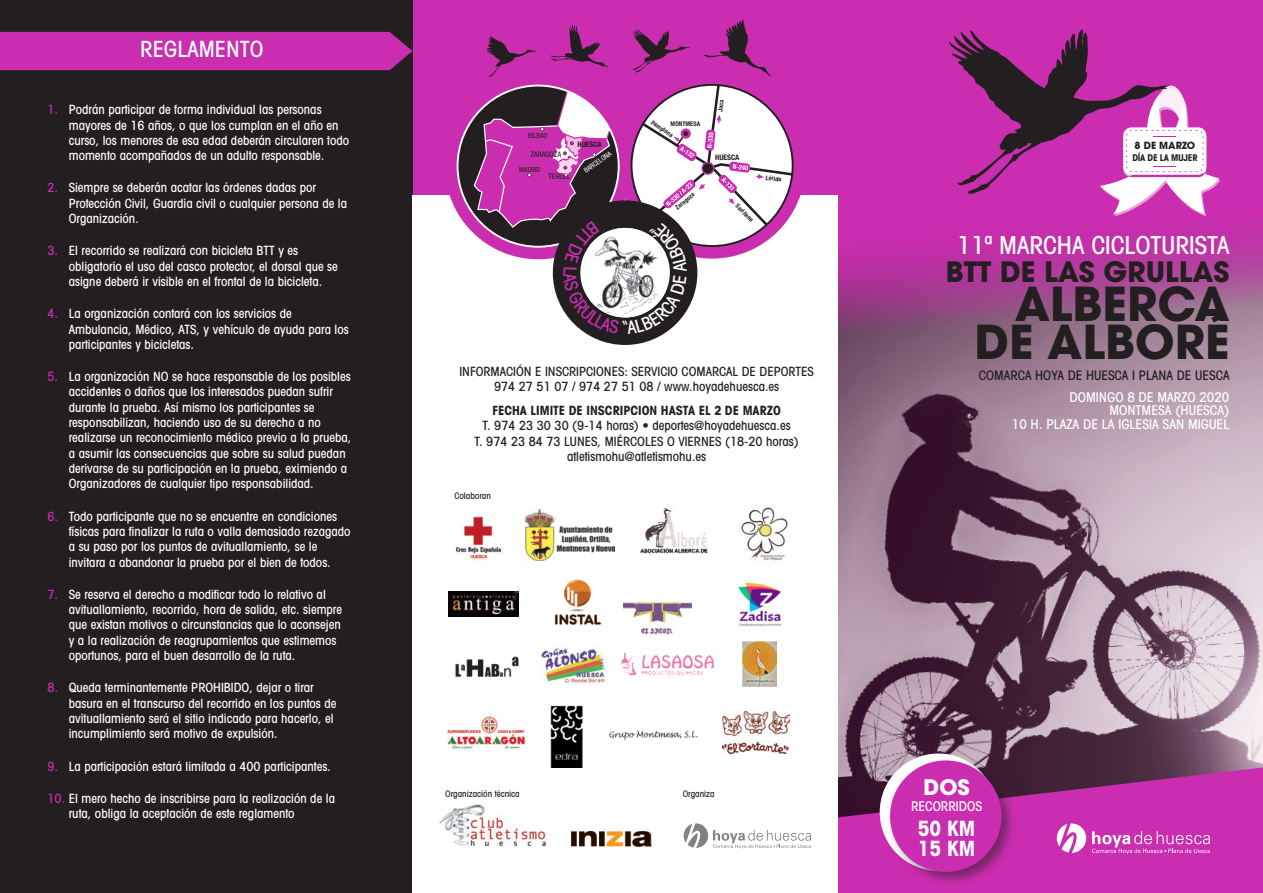
<style>
.page{position:relative;width:1263px;height:893px;background:#fff}
.page>*{position:absolute;margin:0;border:0;box-sizing:border-box;transform-origin:0 0}
.t1{font:700 46.5px/38.5px "Avant Garde";color:#231f20;text-align:right}
.t2{font:700 27.9px "Avant Garde";color:#231f20}
.t3{font:500 condensed 24.75px "Avant Garde";color:#fff}
.t4{font:500 condensed 22.35px "Avant Garde";color:#fff}
.t5{font:700 21.3px "Avant Garde";color:#fff}
.t6{font:700 condensed 21px "Avant Garde";color:#fff}
.t7{font:500 condensed 13.5px "Avant Garde";color:#fff}
.t8{font:500 condensed 13.2px "Avant Garde";color:#231f20}
.t9{font:500 condensed 12.75px/15.3px "Avant Garde";color:#fff}
.t10{font:500 condensed 12.75px/15.3px "Avant Garde";color:#231f20;text-align:center}
.t11{font:700 condensed 12.75px "Avant Garde";color:#231f20}
.t12{font:700 9.75px "Avant Garde";color:#231f20}
.t13{font:700 condensed 9.3px "Avant Garde";letter-spacing:-.025em;color:#231f20}
.t14{font:500 condensed 9px "Avant Garde";color:#231f20}
.t15{font:condensed 7.65px "Helvetica Neue";color:#231f20}
.t16{font:700 condensed 7.65px "Helvetica Neue";color:#231f20}
.t17{font:condensed 7.05px "Helvetica Neue";color:#231f20}
.t18{font:condensed 7.05px "Helvetica Neue";color:#fff}
.t19{font:700 condensed 6.3px "Helvetica Neue";color:#231f20}
.s1{color:#ca2daf}
</style>
<div class="page">
<div style="left:412px;top:0;width:851px;height:893px;background:#ca2daf"></div>
<img style="left:838px;top:216px;width:425px;height:551px">
<svg style="left:838px;top:767px;width:425px;height:74px"></svg>
<div style="left:0;top:0;width:412px;height:893px;background:#231f20"></div>
<div style="left:0;top:32px;width:412px;height:38px;background:#ca2daf"></div>
<div style="left:412px;top:196px;width:426px;height:697px;background:#fff"></div>
<svg style="left:1092px;top:831px;width:118px;height:23px"></svg>
<svg style="left:1057px;top:823px;width:29px;height:30px"></svg>
<div style="left:445px;top:73px;width:186px;height:186px;background:#ca2daf;border-radius:50%"></div>
<div style="left:619px;top:72px;width:186px;height:187px;background:#ca2daf;border-radius:50%"></div>
<div style="left:458px;top:86px;width:161px;height:161px;background:#231f20;border-radius:50%"></div>
<div style="left:553px;top:200px;width:144px;height:145px;background:#231f20;border-radius:50%"></div>
<img style="left:439px;top:804px;width:108px;height:43px">
<svg style="left:684px;top:823px;width:127px;height:26px"></svg>
<img style="left:640px;top:508px;width:68px;height:46px">
<img style="left:741px;top:507px;width:47px;height:54px">
<img style="left:541px;top:648px;width:65px;height:36px">
<img style="left:447px;top:716px;width:78px;height:34px">
<img style="left:623px;top:601px;width:68px;height:34px">
<img style="left:554px;top:579px;width:48px;height:46px">
<img style="left:449px;top:591px;width:69px;height:25px">
<img style="left:550px;top:705px;width:34px;height:62px">
<img style="left:723px;top:712px;width:67px;height:41px">
<img style="left:621px;top:652px;width:93px;height:24px">
<img style="left:609px;top:730px;width:89px;height:11px">
<img style="left:455px;top:656px;width:64px;height:21px">
<img style="left:555px;top:519px;width:60px;height:34px">
<img style="left:525px;top:509px;width:30px;height:51px">
<img style="left:572px;top:831px;width:79px;height:15px">
<img style="left:455px;top:516px;width:46px;height:44px">
<img style="left:742px;top:641px;width:34px;height:46px">
<svg style="left:632px;top:29px;width:58px;height:43px"></svg>
<svg style="left:487px;top:36px;width:50px;height:41px"></svg>
<svg style="left:551px;top:25px;width:58px;height:43px"></svg>
<svg style="left:703px;top:20px;width:68px;height:57px"></svg>
<div style="left:880px;top:753px;width:117px;height:118px;background:#fff;border-radius:50%"></div>
<div style="left:887px;top:757px;width:130px;height:130px;background:#231f20;opacity:.5"></div>
<div style="left:890px;top:760px;width:111px;height:112px;background:#ca2daf;border-radius:50%"></div>
<svg style="left:949px;top:30px;width:271px;height:186px"></svg>
<img style="left:738px;top:582px;width:44px;height:45px">
<svg style="left:473px;top:85px;width:320px;height:249px"></svg>
<p class="t4" style="left:140px;top:36px;width:125px">REGLAMENTO</p>
<p class="t9" style="left:69px;top:102px;width:282px;text-indent:-21px"><span class="s1">1.</span> Podrán participar de forma individual las personas mayores de 16 años, o que los cumplan en el año en curso, los menores de esa edad deberán circularen todo momento acompañados de un adulto responsable.</p>
<p class="t9" style="left:69px;top:180px;width:280px;text-indent:-21px"><span class="s1">2.</span> Siempre se deberán acatar las órdenes dadas por<br>Protección Civil, Guardia civil o cualquier persona de la<br>Organización.</p>
<p class="t9" style="left:69px;top:243px;width:271px;text-indent:-21px"><span class="s1">3.</span> El recorrido se realizará con bicicleta BTT y es obligatorio el uso del casco protector, el dorsal que se asigne deberá ir visible en el frontal de la bicicleta.</p>
<p class="t9" style="left:69px;top:306px;width:281px;text-indent:-21px"><span class="s1">4.</span> La organización contará con los servicios de<br>Ambulancia, Médico, ATS, y vehículo de ayuda para los participantes y bicicletas.</p>
<p class="t9" style="left:69px;top:369px;width:284px;text-indent:-21px"><span class="s1">5.</span> La organización NO se hace responsable de los posibles accidentes o daños que los interesados puedan sufrir durante la prueba. Así mismo los participantes se responsabilizan, haciendo uso de su derecho a no realizarse un reconocimiento médico previo a la prueba, a asumir las consecuencias que sobre su salud puedan derivarse de su participación en la prueba, eximiendo a Organizadores de cualquier tipo responsabilidad.</p>
<p class="t9" style="left:69px;top:508px;width:283px;text-indent:-21px"><span class="s1">6.</span> Todo participante que no se encuentre en condiciones físicas para finalizar la ruta o valla demasiado rezagado a su paso por los puntos de avituallamiento, se le invitara a abandonar la prueba por el bien de todos.</p>
<p class="t9" style="left:69px;top:586px;width:275px;text-indent:-21px"><span class="s1">7.</span> Se reserva el derecho a modificar todo lo relativo al avituallamiento, recorrido, hora de salida, etc. siempre que existan motivos o circunstancias que lo aconsejen y a la realización de reagrupamientos que estimemos oportunos, para el buen desarrollo de la ruta.</p>
<p class="t9" style="left:69px;top:680px;width:269px;text-indent:-21px"><span class="s1">8.</span> Queda terminantemente PROHIBIDO, dejar o tirar basura en el transcurso del recorrido en los puntos de avituallamiento será el sitio indicado para hacerlo, el incumplimiento será motivo de expulsión.</p>
<p class="t9" style="left:47px;top:758px;width:285px"><span class="s1">9.</span> La participación estará limitada a 400 participantes.</p>
<p class="t9" style="left:69px;top:790px;width:268px;text-indent:-21px"><span class="s1">10.</span> El mero hecho de inscribirse para la realización de la ruta, obliga la aceptación de este reglamento</p>
<p class="t19" style="left:716px;top:112px;width:14px;rotate:-84deg">Jaca</p>
<p class="t19" style="left:653px;top:119px;width:27px;rotate:32deg">Pamplona</p>
<p class="t19" style="left:670px;top:120px;width:31px;rotate:-1deg">MONTMESA</p>
<p class="t17" style="left:528px;top:131px;width:21px">BILBAO</p>
<p class="t15" style="left:530px;top:150px;width:32px">ZARAGOZA</p>
<p class="t15" style="left:548px;top:172px;width:24px">TERUEL</p>
<p class="t16" style="left:577px;top:139px;width:26px">HUESCA</p>
<p class="t18" style="left:582px;top:168px;width:33px;rotate:-35deg">BARCELONA</p>
<p class="t16" style="left:715px;top:152px;width:26px">HUESCA</p>
<p class="t17" style="left:519px;top:166px;width:23px">MADRID</p>
<p class="t19" style="left:673px;top:205px;width:25px;rotate:-40deg">Zaragoza</p>
<p class="t19" style="left:739px;top:202px;width:24px;rotate:45deg">Sariñena</p>
<p class="t19" style="left:766px;top:174px;width:17px;rotate:8deg">Lérida</p>
<p class="t10" style="left:459px;top:364px;width:356px">INFORMACIÓN E INSCRIPCIONES: SERVICIO COMARCAL DE DEPORTES</p>
<p class="t10" style="left:494px;top:379px;width:287px">974 27 51 07 / 974 27 51 08 / www.hoyadehuesca.es</p>
<p class="t11" style="left:492px;top:402px;width:290px">FECHA LIMITE DE INSCRIPCION HASTA EL 2 DE MARZO</p>
<p class="t10" style="left:482px;top:418px;width:310px">T. 974 23 30 30 (9-14 horas) • deportes@hoyadehuesca.es</p>
<p class="t10" style="left:474px;top:433px;width:326px">T. 974 23 84 73 LUNES, MIÉRCOLES O VIERNES (18-20 horas) atletismohu@atletismohu.es</p>
<p class="t14" style="left:454px;top:491px;width:38px">Colaboran</p>
<p class="t14" style="left:445px;top:788px;width:76px">Organización técnica</p>
<p class="t14" style="left:683px;top:788px;width:33px">Organiza</p>
<p class="t12" style="left:1134px;top:139px;width:62px">8 DE MARZO</p>
<p class="t13" style="left:1132px;top:151px;width:67px">DÍA DE LA MUJER</p>
<p class="t3" style="left:957px;top:230px;width:274px">11ª MARCHA CICLOTURISTA</p>
<p class="t2" style="left:946px;top:254px;width:285px">BTT DE LAS GRULLAS</p>
<p class="t1" style="left:975px;top:284px;width:256px">ALBERCA<br>DE ALBORÉ</p>
<p class="t8" style="left:979px;top:367px;width:252px">COMARCA HOYA DE HUESCA I PLANA DE UESCA</p>
<p class="t7" style="left:1069px;top:389px;width:161px">DOMINGO 8 DE MARZO 2020</p>
<p class="t7" style="left:1109px;top:402px;width:122px">MONTMESA (HUESCA)</p>
<p class="t7" style="left:1012px;top:416px;width:219px">10 H. PLAZA DE LA IGLESIA SAN MIGUEL</p>
<p class="t5" style="left:923px;top:773px;width:48px">DOS</p>
<p class="t7" style="left:911px;top:798px;width:73px">RECORRIDOS</p>
<p class="t6" style="left:918px;top:815px;width:59px">50 KM</p>
<p class="t6" style="left:918px;top:835px;width:59px">15 KM</p>
</div>
